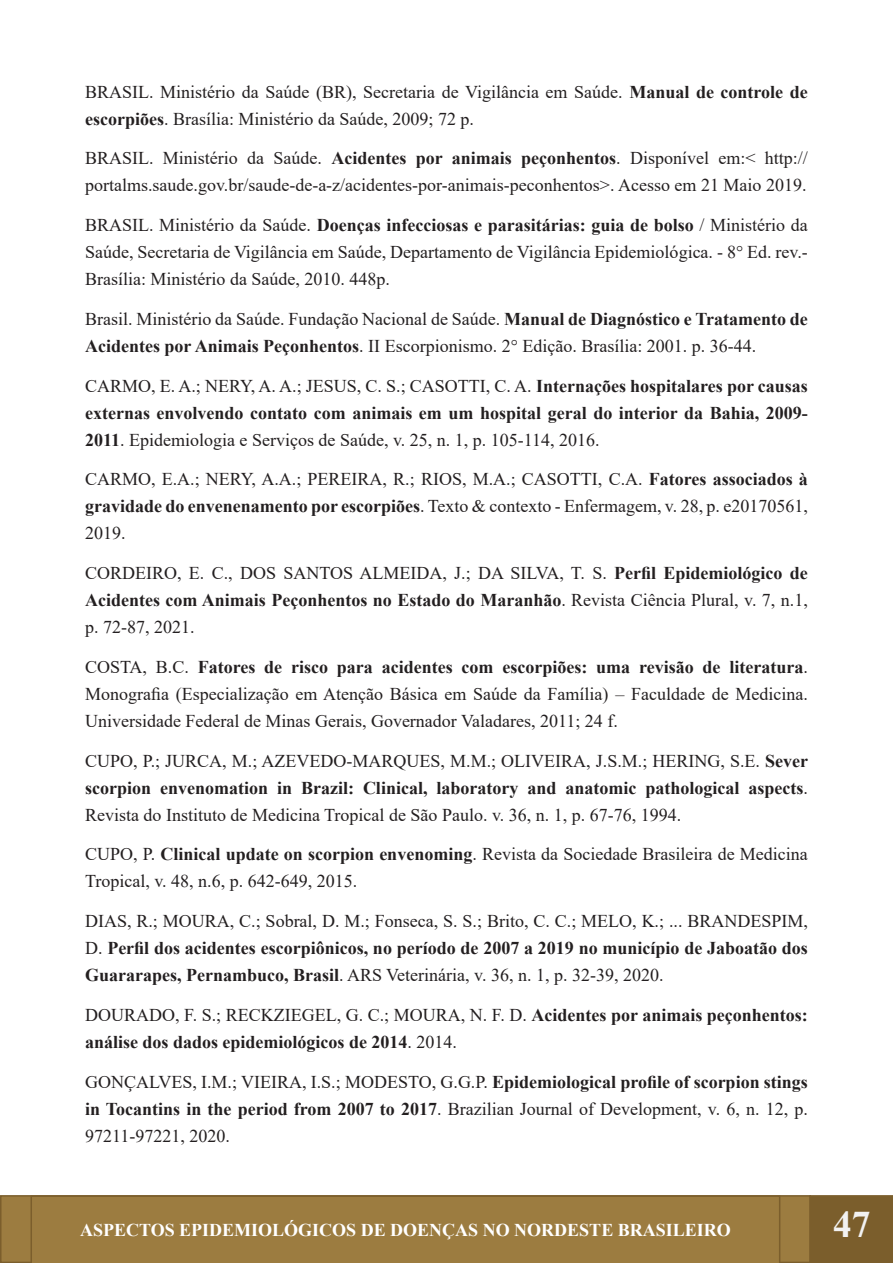
<style>
.page{position:relative;width:893px;height:1263px;background:#fff}
.page>*{position:absolute;margin:0;border:0;box-sizing:border-box;transform-origin:0 0}
.t1{font:700 37.5px "Times New Roman";color:#f2f2f2}
.t2{font:18px/27px "Times New Roman";color:#231f20;text-align:justify}
.t3{font:700 18px/27px "Times New Roman";color:#231f20;text-align:justify}
.t4{font:700 18px "Times New Roman";color:#fff}
.s1{font-weight:700}
.s2{font-weight:400}
</style>
<div class="page">
<div style="left:0;top:1195px;width:811px;height:68px;background:#9c7c40;border:2px solid #7b5e2c"></div>
<div style="left:809px;top:1195px;width:84px;height:68px;background:#7b5e2c"></div>
<svg style="left:31px;top:1195px;width:749px;height:68px"></svg>
<p class="t2" style="left:85px;top:77px;width:724px">BRASIL. Ministério da Saúde (BR), Secretaria de Vigilância em Saúde. <span class="s1">Manual de controle de escorpiões</span>. Brasília: Ministério da Saúde, 2009; 72 p.</p>
<p class="t2" style="left:85px;top:144px;width:724px">BRASIL. Ministério da Saúde. <span class="s1">Acidentes por animais peçonhentos</span>. Disponível em:&lt; http:// portalms.saude.gov.br/saude-de-a-z/acidentes-por-animais-peconhentos&gt;. Acesso em 21 Maio 2019.</p>
<p class="t2" style="left:85px;top:211px;width:724px">BRASIL. Ministério da Saúde. <span class="s1">Doenças infecciosas e parasitárias: guia de bolso</span> / Ministério da Saúde, Secretaria de Vigilância em Saúde, Departamento de Vigilância Epidemiológica. - 8° Ed. rev.- Brasília: Ministério da Saúde, 2010. 448p.</p>
<p class="t2" style="left:85px;top:305px;width:724px">Brasil. Ministério da Saúde. Fundação Nacional de Saúde. <span class="s1">Manual de Diagnóstico e Tratamento de<br>Acidentes por Animais Peçonhentos</span>. II Escorpionismo. 2° Edição. Brasília: 2001. p. 36-44.</p>
<p class="t3" style="left:85px;top:371px;width:724px"><span class="s2">CARMO, E. A.; NERY, A. A.; JESUS, C. S.; CASOTTI, C. A.</span> Internações hospitalares por causas externas envolvendo contato com animais em um hospital geral do interior da Bahia, 2009- 2011<span class="s2">. Epidemiologia e Serviços de Saúde, v. 25, n. 1, p. 105-114, 2016.</span></p>
<p class="t2" style="left:85px;top:465px;width:724px">CARMO, E.A.; NERY, A.A.; PEREIRA, R.; RIOS, M.A.; CASOTTI, C.A. <span class="s1">Fatores associados à gravidade do envenenamento por escorpiões</span>. Texto &amp; contexto - Enfermagem, v. 28, p. e20170561, 2019.</p>
<p class="t2" style="left:85px;top:559px;width:724px">CORDEIRO, E. C., DOS SANTOS ALMEIDA, J.; DA SILVA, T. S. <span class="s1">Perfil Epidemiológico de Acidentes com Animais Peçonhentos no Estado do Maranhão</span>. Revista Ciência Plural, v. 7, n.1, p. 72-87, 2021.</p>
<p class="t2" style="left:85px;top:653px;width:724px">COSTA, B.C. <span class="s1">Fatores de risco para acidentes com escorpiões: uma revisão de literatura</span>.<br>Monografia (Especialização em Atenção Básica em Saúde da Família) – Faculdade de Medicina.<br>Universidade Federal de Minas Gerais, Governador Valadares, 2011; 24 f.</p>
<p class="t2" style="left:85px;top:746px;width:725px">CUPO, P.; JURCA, M.; AZEVEDO-MARQUES, M.M.; OLIVEIRA, J.S.M.; HERING, S.E. <span class="s1">Sever scorpion envenomation in Brazil: Clinical, laboratory and anatomic pathological aspects</span>.<br>Revista do Instituto de Medicina Tropical de São Paulo. v. 36, n. 1, p. 67-76, 1994.</p>
<p class="t2" style="left:85px;top:840px;width:724px">CUPO, P. <span class="s1">Clinical update on scorpion envenoming</span>. Revista da Sociedade Brasileira de Medicina<br>Tropical, v. 48, n.6, p. 642-649, 2015.</p>
<p class="t2" style="left:85px;top:907px;width:724px">DIAS, R.; MOURA, C.; Sobral, D. M.; Fonseca, S. S.; Brito, C. C.; MELO, K.; ... BRANDESPIM, D. <span class="s1">Perfil dos acidentes escorpiônicos, no período de 2007 a 2019 no município de Jaboatão dos Guararapes, Pernambuco, Brasil</span>. ARS Veterinária, v. 36, n. 1, p. 32-39, 2020.</p>
<p class="t3" style="left:85px;top:1001px;width:724px"><span class="s2">DOURADO, F. S.; RECKZIEGEL, G. C.; MOURA, N. F. D.</span> Acidentes por animais peçonhentos: análise dos dados epidemiológicos de 2014<span class="s2">. 2014.</span></p>
<p class="t2" style="left:85px;top:1067px;width:724px">GONÇALVES, I.M.; VIEIRA, I.S.; MODESTO, G.G.P. <span class="s1">Epidemiological profile of scorpion stings in Tocantins in the period from 2007 to 2017</span>. Brazilian Journal of Development, v. 6, n. 12, p.<br>97211-97221, 2020.</p>
<p class="t4" style="left:80px;top:1217px;width:652px">ASPECTOS EPIDEMIOLÓGICOS DE DOENÇAS NO NORDESTE BRASILEIRO</p>
<h1 class="t1" style="left:833px;top:1197px;width:39px">47</h1>
</div>
